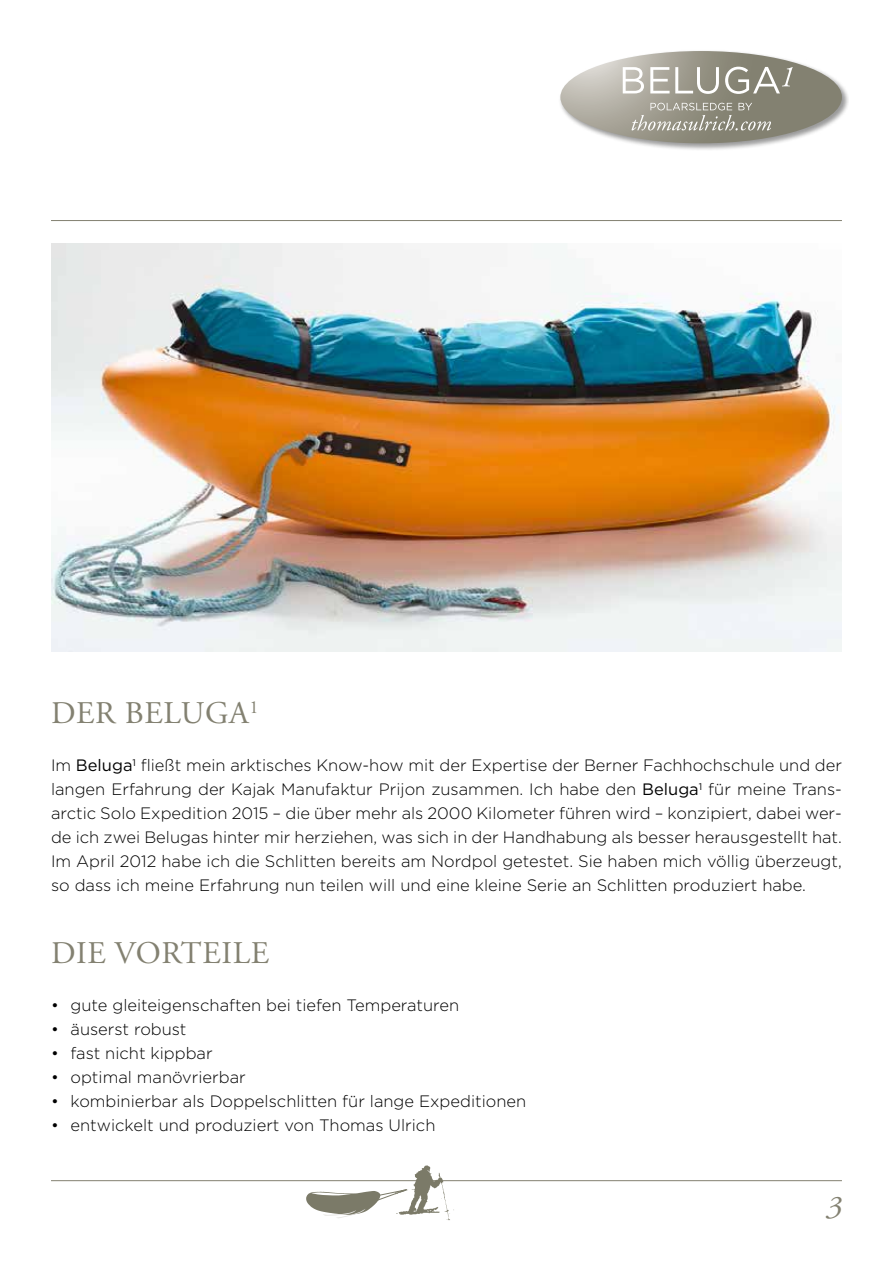
<style>
.page{position:relative;width:893px;height:1263px;background:#fff}
.page>*{position:absolute;margin:0;border:0;box-sizing:border-box;transform-origin:0 0}
.t1{font:31.5px "Adobe Garamond";letter-spacing:.02em;color:#838171}
.t2{font:italic 31.5px "Adobe Garamond";color:#838171}
.t3{font:300 16.5px/24px "Gotham";color:#000;text-align:justify}
.s1{font-weight:400}
</style>
<div class="page">
<hr style="left:51px;top:1180px;width:791px;height:1px;background:#838171">
<img style="left:51px;top:243px;width:791px;height:408px">
<div style="left:559px;top:49px;width:290px;height:102px;background:#000;opacity:.4"></div>
<svg style="left:560px;top:51px;width:282px;height:92px"></svg>
<hr style="left:51px;top:220px;width:791px;height:1px;background:#838171">
<img style="left:395px;top:1165px;width:67px;height:56px">
<svg style="left:306px;top:1188px;width:102px;height:30px"></svg>
<h1 class="t1" style="left:51px;top:696px;width:209px">DER BELUGA<sup>1</sup></h1>
<p class="t3" style="left:51px;top:753px;width:792px">Im <span class="s1">Beluga</span><sup>1</sup> fließt mein arktisches Know-how mit der Expertise der Berner Fachhochschule und der langen Erfahrung der Kajak Manufaktur Prijon zusammen. Ich habe den <span class="s1">Beluga</span><sup>1</sup> für meine Trans&shy;arctic Solo Expedition 2015 – die über mehr als 2000 Kilometer führen wird – konzipiert, dabei wer&shy;de ich zwei Belugas hinter mir herziehen, was sich in der Handhabung als besser herausgestellt hat.<br>Im April 2012 habe ich die Schlitten bereits am Nordpol getestet. Sie haben mich völlig überzeugt, so dass ich meine Erfahrung nun teilen will und eine kleine Serie an Schlitten produziert habe.</p>
<h1 class="t1" style="left:51px;top:936px;width:220px">DIE VORTEILE</h1>
<p class="t3" style="left:51px;top:993px;width:410px">• gute gleiteigenschaften bei tiefen Temperaturen</p>
<p class="t3" style="left:51px;top:1017px;width:137px">• äuserst robust</p>
<p class="t3" style="left:51px;top:1041px;width:163px">• fast nicht kippbar</p>
<p class="t3" style="left:51px;top:1065px;width:196px">• optimal manövrierbar</p>
<p class="t3" style="left:51px;top:1089px;width:477px">• kombinierbar als Doppelschlitten für lange Expeditionen</p>
<p class="t3" style="left:51px;top:1113px;width:386px">• entwickelt und produziert von Thomas Ulrich</p>
<h1 class="t2" style="left:826px;top:1190px;width:17px">3</h1>
</div>
